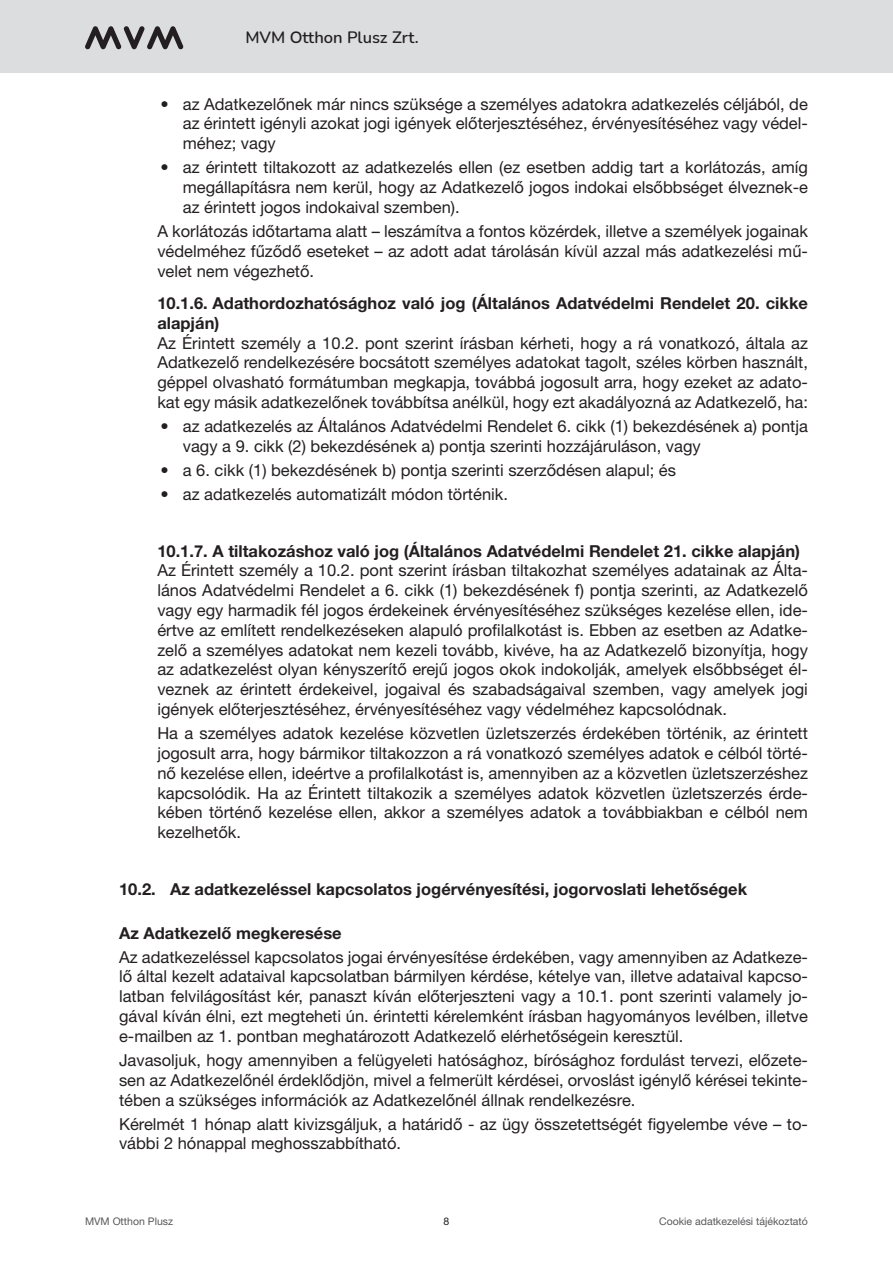
<style>
.page{position:relative;width:893px;height:1263px;background:#fff}
.page>*{position:absolute;margin:0;border:0;box-sizing:border-box;transform-origin:0 0}
.t1{font:16.5px/19.8px "Helvetica Neue LT Std";color:#231f20;text-align:justify}
.t2{font:700 16.5px/19.8px "Helvetica Neue LT Std";color:#231f20}
.t3{font:600 16.5px "Nunito";color:#231f20}
.t4{font:10.5px "Helvetica Neue LT Std";color:#57585a}
.t5{font:10.5px "Helvetica Neue LT Std";color:#231f20}
</style>
<div class="page">
<div style="left:0;top:0;width:893px;height:72px;background:#dcdddf"></div>
<svg style="left:85px;top:26px;width:99px;height:24px"></svg>
<p class="t3" style="left:245px;top:26px;width:175px">MVM Otthon Plusz Zrt.</p>
<p class="t1" style="left:183px;top:94px;width:627px;text-indent:-22px">• az Adatkezelőnek már nincs szüksége a személyes adatokra adatkezelés céljából, de az érintett igényli azokat jogi igények előterjesztéséhez, érvényesítéséhez vagy védel&shy;méhez; vagy</p>
<p class="t1" style="left:183px;top:157px;width:627px;text-indent:-22px">• az érintett tiltakozott az adatkezelés ellen (ez esetben addig tart a korlátozás, amíg megállapításra nem kerül, hogy az Adatkezelő jogos indokai elsőbbséget élveznek-e az érintett jogos indokaival szemben).</p>
<p class="t1" style="left:157px;top:221px;width:652px">A korlátozás időtartama alatt – leszámítva a fontos közérdek, illetve a személyek jogainak védelméhez fűződő eseteket – az adott adat tárolásán kívül azzal más adatkezelési mű&shy;velet nem végezhető.</p>
<p class="t2" style="left:157px;top:293px;width:652px">10.1.6. Adathordozhatósághoz való jog (Általános Adatvédelmi Rendelet 20. cikke alapján)</p>
<p class="t1" style="left:157px;top:333px;width:652px">Az Érintett személy a 10.2. pont szerint írásban kérheti, hogy a rá vonatkozó, általa az Adatkezelő rendelkezésére bocsátott személyes adatokat tagolt, széles körben használt, géppel olvasható formátumban megkapja, továbbá jogosult arra, hogy ezeket az adato&shy;kat egy másik adatkezelőnek továbbítsa anélkül, hogy ezt akadályozná az Adatkezelő, ha:</p>
<p class="t1" style="left:183px;top:416px;width:627px;text-indent:-22px">• az adatkezelés az Általános Adatvédelmi Rendelet 6. cikk (1) bekezdésének a) pontja vagy a 9. cikk (2) bekezdésének a) pontja szerinti hozzájáruláson, vagy</p>
<p class="t1" style="left:160px;top:460px;width:517px">• a 6. cikk (1) bekezdésének b) pontja szerinti szerződésen alapul; és</p>
<p class="t1" style="left:160px;top:484px;width:349px">• az adatkezelés automatizált módon történik.</p>
<p class="t2" style="left:157px;top:540px;width:644px">10.1.7. A tiltakozáshoz való jog (Általános Adatvédelmi Rendelet 21. cikke alapján)</p>
<p class="t1" style="left:157px;top:560px;width:652px">Az Érintett személy a 10.2. pont szerint írásban tiltakozhat személyes adatainak az Álta&shy;lános Adatvédelmi Rendelet a 6. cikk (1) bekezdésének f) pontja szerinti, az Adatkezelő vagy egy harmadik fél jogos érdekeinek érvényesítéséhez szükséges kezelése ellen, ide&shy;értve az említett rendelkezéseken alapuló profilalkotást is. Ebben az esetben az Adatke&shy;zelő a személyes adatokat nem kezeli tovább, kivéve, ha az Adatkezelő bizonyítja, hogy az adatkezelést olyan kényszerítő erejű jogos okok indokolják, amelyek elsőbbséget él&shy;veznek az érintett érdekeivel, jogaival és szabadságaival szemben, vagy amelyek jogi igények előterjesztéséhez, érvényesítéséhez vagy védelméhez kapcsolódnak.</p>
<p class="t1" style="left:157px;top:723px;width:652px">Ha a személyes adatok kezelése közvetlen üzletszerzés érdekében történik, az érintett jogosult arra, hogy bármikor tiltakozzon a rá vonatkozó személyes adatok e célból törté&shy;nő kezelése ellen, ideértve a profilalkotást is, amennyiben az a közvetlen üzletszerzéshez kapcsolódik. Ha az Érintett tiltakozik a személyes adatok közvetlen üzletszerzés érde&shy;kében történő kezelése ellen, akkor a személyes adatok a továbbiakban e célból nem kezelhetők.</p>
<p class="t2" style="left:119px;top:879px;width:630px">10.2. Az adatkezeléssel kapcsolatos jogérvényesítési, jogorvoslati lehetőségek</p>
<p class="t2" style="left:119px;top:922px;width:224px">Az Adatkezelő megkeresése</p>
<p class="t1" style="left:119px;top:947px;width:690px">Az adatkezeléssel kapcsolatos jogai érvényesítése érdekében, vagy amennyiben az Adatkeze&shy;lő által kezelt adataival kapcsolatban bármilyen kérdése, kételye van, illetve adataival kapcso&shy;latban felvilágosítást kér, panaszt kíván előterjeszteni vagy a 10.1. pont szerinti valamely jo&shy;gával kíván élni, ezt megteheti ún. érintetti kérelemként írásban hagyományos levélben, illetve e-mailben az 1. pontban meghatározott Adatkezelő elérhetőségein keresztül.</p>
<p class="t1" style="left:119px;top:1050px;width:690px">Javasoljuk, hogy amennyiben a felügyeleti hatósághoz, bírósághoz fordulást tervezi, előzete&shy;sen az Adatkezelőnél érdeklődjön, mivel a felmerült kérdései, orvoslást igénylő kérései tekinte&shy;tében a szükséges információk az Adatkezelőnél állnak rendelkezésre.</p>
<p class="t1" style="left:119px;top:1113px;width:690px">Kérelmét 1 hónap alatt kivizsgáljuk, a határidő - az ügy összetettségét figyelembe véve – to&shy;vábbi 2 hónappal meghosszabbítható.</p>
<p class="t4" style="left:85px;top:1215px;width:90px">MVM Otthon Plusz</p>
<p class="t5" style="left:444px;top:1215px;width:7px">8</p>
<p class="t4" style="left:659px;top:1215px;width:150px">Cookie adatkezelési tájékoztató</p>
</div>
